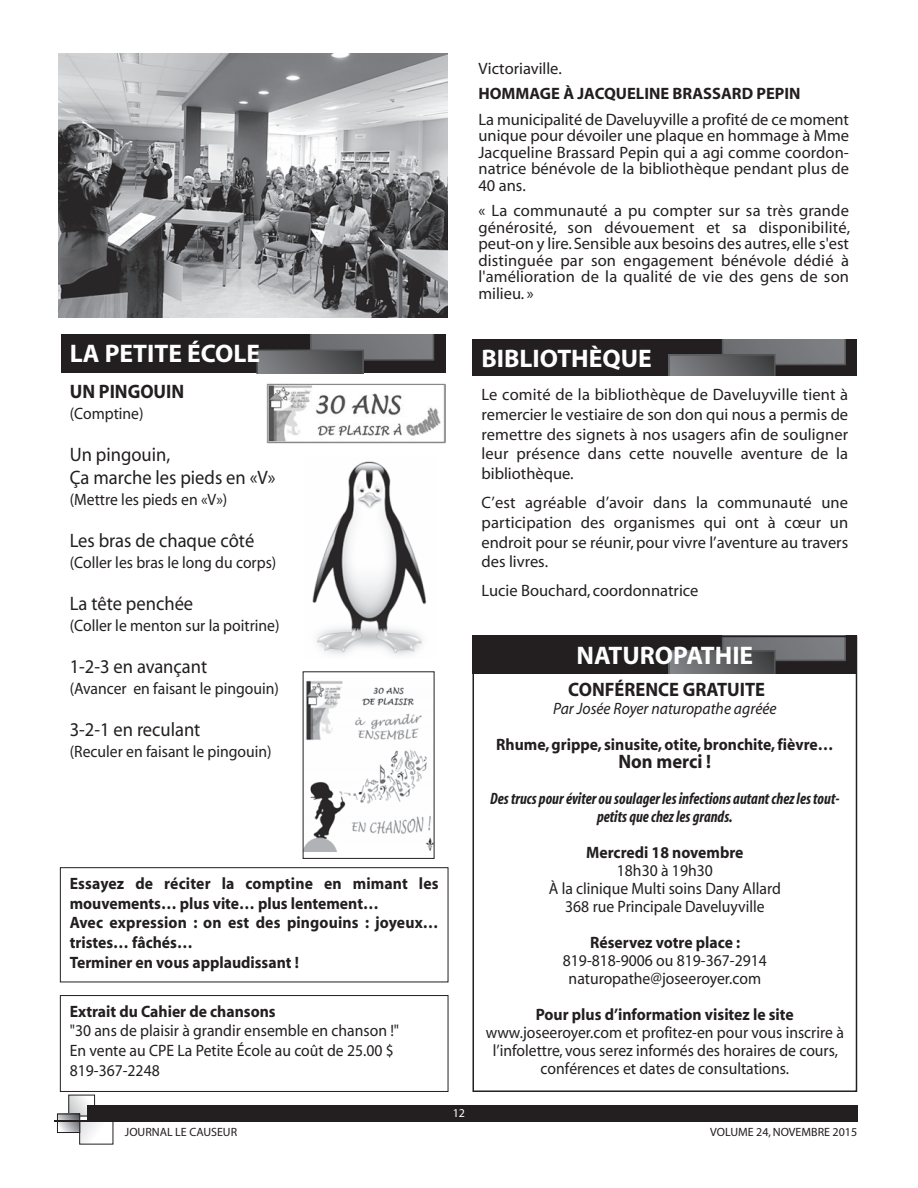
<style>
.page{position:relative;width:918px;height:1188px;background:#fff}
.page>*{position:absolute;margin:0;border:0;box-sizing:border-box;transform-origin:0 0}
.t1{font:700 25.5px "Myriad";color:#fff}
.t2{font:19.5px/23.4px "Myriad";color:#231f20;scale:.95 1}
.t3{font:700 19.5px "Myriad";color:#231f20;scale:.95 1}
.t4{font:16.5px/16.5px "Myriad";color:#231f20;text-align:justify}
.t5{font:16.5px/18px "Myriad";color:#231f20;text-align:center;scale:.95 1}
.t6{font:700 16.5px/19.8px "Myriad";color:#231f20;scale:.95 1}
.t7{font:italic 700 condensed 16.5px/18px "Myriad";color:#231f20;text-align:center;scale:.95 1}
.t8{font:700 16.5px "Myriad";color:#231f20}
.t9{font:italic 16.5px "Myriad";color:#231f20;scale:.95 1}
.t10{font:12px "Myriad";color:#231f20}
.t11{font:12px "Myriad";color:#fff}
</style>
<div class="page">
<svg style="left:71px;top:1097px;width:16px;height:17px"></svg>
<svg style="left:82px;top:1123px;width:16px;height:19px"></svg>
<svg style="left:59px;top:1116px;width:19px;height:15px"></svg>
<div style="left:57px;top:1114px;width:23px;height:19px;border:1px solid #231f20"></div>
<hr style="left:54px;top:1120px;width:89px;height:2px;background:#231f20">
<div style="left:87px;top:1105px;width:770px;height:17px;background:#231f20"></div>
<img style="left:59px;top:53px;width:388px;height:264px">
<div style="left:61px;top:335px;width:384px;height:38px;background:#231f20"></div>
<svg style="left:256px;top:335px;width:178px;height:38px"></svg>
<img style="left:266px;top:383px;width:180px;height:60px">
<div style="left:60px;top:867px;width:388px;height:115px;border:1px solid #231f20"></div>
<div style="left:60px;top:995px;width:388px;height:97px;border:1px solid #231f20"></div>
<img style="left:312px;top:461px;width:115px;height:194px">
<img style="left:305px;top:680px;width:127px;height:172px">
<div style="left:472px;top:635px;width:385px;height:39px;background:#231f20"></div>
<svg style="left:668px;top:635px;width:178px;height:39px"></svg>
<div style="left:472px;top:636px;width:385px;height:456px;border:2px solid #231f20"></div>
<div style="left:472px;top:339px;width:385px;height:37px;background:#231f20"></div>
<svg style="left:668px;top:339px;width:178px;height:37px"></svg>
<p class="t4" style="left:478px;top:62px;width:85px">Victoriaville.</p>
<p class="t8" style="left:478px;top:88px;width:324px">HOMMAGE À JACQUELINE BRASSARD PEPIN</p>
<p class="t4" style="left:478px;top:113px;width:372px">La municipalité de Daveluyville a profité de ce moment unique pour dévoiler une plaque en hommage à Mme Jacqueline Brassard Pepin qui a agi comme coordon&shy;natrice bénévole de la bibliothèque pendant plus de 40 ans.</p>
<p class="t4" style="left:478px;top:204px;width:373px">« La communauté a pu compter sur sa très grande générosité, son dévouement et sa disponibilité, peut-on y lire. Sensible aux besoins des autres, elle s'est distinguée par son engagement bénévole dédié à l'amélioration de la qualité de vie des gens de son milieu. »</p>
<h1 class="t1" style="left:70px;top:344px;width:192px">LA PETITE ÉCOLE</h1>
<p class="t3" style="left:70px;top:384px;width:122px">UN PINGOUIN</p>
<p class="t5" style="left:70px;top:406px;width:79px">(Comptine)</p>
<p class="t2" style="left:70px;top:444px;width:218px">Un pingouin,<br>Ça marche les pieds en «V»</p>
<p class="t5" style="left:70px;top:492px;width:167px">(Mettre les pieds en «V»)</p>
<p class="t2" style="left:70px;top:530px;width:196px">Les bras de chaque côté</p>
<p class="t5" style="left:70px;top:555px;width:219px">(Coller les bras le long du corps)</p>
<p class="t2" style="left:70px;top:593px;width:132px">La tête penchée</p>
<p class="t5" style="left:70px;top:618px;width:222px">(Coller le menton sur la poitrine)</p>
<p class="t2" style="left:70px;top:656px;width:146px">1-2-3 en avançant</p>
<p class="t5" style="left:70px;top:681px;width:222px">(Avancer en faisant le pingouin)</p>
<p class="t2" style="left:70px;top:719px;width:139px">3-2-1 en reculant</p>
<p class="t5" style="left:70px;top:744px;width:214px">(Reculer en faisant le pingouin)</p>
<p class="t6" style="left:70px;top:875px;width:390px">Essayez de réciter la comptine en mimant les mouvements… plus vite… plus lentement…<br>Avec expression : on est des pingouins : joyeux… tristes… fâchés…<br>Terminer en vous applaudissant !</p>
<p class="t6" style="left:70px;top:1003px;width:218px">Extrait du Cahier de chansons</p>
<p class="t5" style="left:70px;top:1022px;width:348px;line-height:19.8px;text-align:left">"30 ans de plaisir à grandir ensemble en chanson !"<br>En vente au CPE La Petite École au coût de 25.00 $<br>819-367-2248</p>
<p class="t10" style="left:125px;top:1128px;width:114px">JOURNAL LE CAUSEUR</p>
<p class="t11" style="left:453px;top:1109px;width:14px">12</p>
<h1 class="t1" style="left:481px;top:349px;width:172px">BIBLIOTHÈQUE</h1>
<p class="t4" style="left:481px;top:386px;width:368px;line-height:19.8px">Le comité de la bibliothèque de Daveluyville tient à remercier le vestiaire de son don qui nous a permis de remettre des signets à nos usagers afin de souligner leur présence dans cette nouvelle aventure de la bibliothèque.</p>
<p class="t4" style="left:481px;top:494px;width:368px;line-height:19.8px">C’est agréable d’avoir dans la communauté une participation des organismes qui ont à cœur un endroit pour se réunir, pour vivre l’aventure au travers des livres.</p>
<p class="t4" style="left:481px;top:584px;width:218px">Lucie Bouchard, coordonnatrice</p>
<h1 class="t1" style="left:577px;top:646px;width:178px">NATUROPATHIE</h1>
<p class="t3" style="left:568px;top:682px;width:209px">CONFÉRENCE GRATUITE</p>
<p class="t9" style="left:553px;top:702px;width:237px">Par Josée Royer naturopathe agréée</p>
<p class="t6" style="left:496px;top:736px;width:357px">Rhume, grippe, sinusite, otite, bronchite, fièvre…</p>
<p class="t3" style="left:618px;top:754px;width:99px">Non merci !</p>
<p class="t7" style="left:490px;top:791px;width:369px">Des trucs pour éviter ou soulager les infections autant chez les tout&shy;petits que chez les grands.</p>
<p class="t6" style="left:586px;top:844px;width:167px">Mercredi 18 novembre</p>
<p class="t5" style="left:549px;top:863px;width:246px">18h30 à 19h30<br>À la clinique Multi soins Dany Allard<br>368 rue Principale Daveluyville</p>
<p class="t6" style="left:590px;top:934px;width:160px">Réservez votre place :</p>
<p class="t5" style="left:563px;top:953px;width:216px">819-818-9006 ou 819-367-2914 naturopathe@joseeroyer.com</p>
<p class="t6" style="left:536px;top:1006px;width:273px">Pour plus d’information visitez le site</p>
<p class="t5" style="left:486px;top:1025px;width:378px">www.joseeroyer.com et profitez-en pour vous inscrire à l’infolettre, vous serez informés des horaires de cours, conférences et dates de consultations.</p>
<p class="t10" style="left:710px;top:1128px;width:148px">VOLUME 24, NOVEMBRE 2015</p>
</div>
